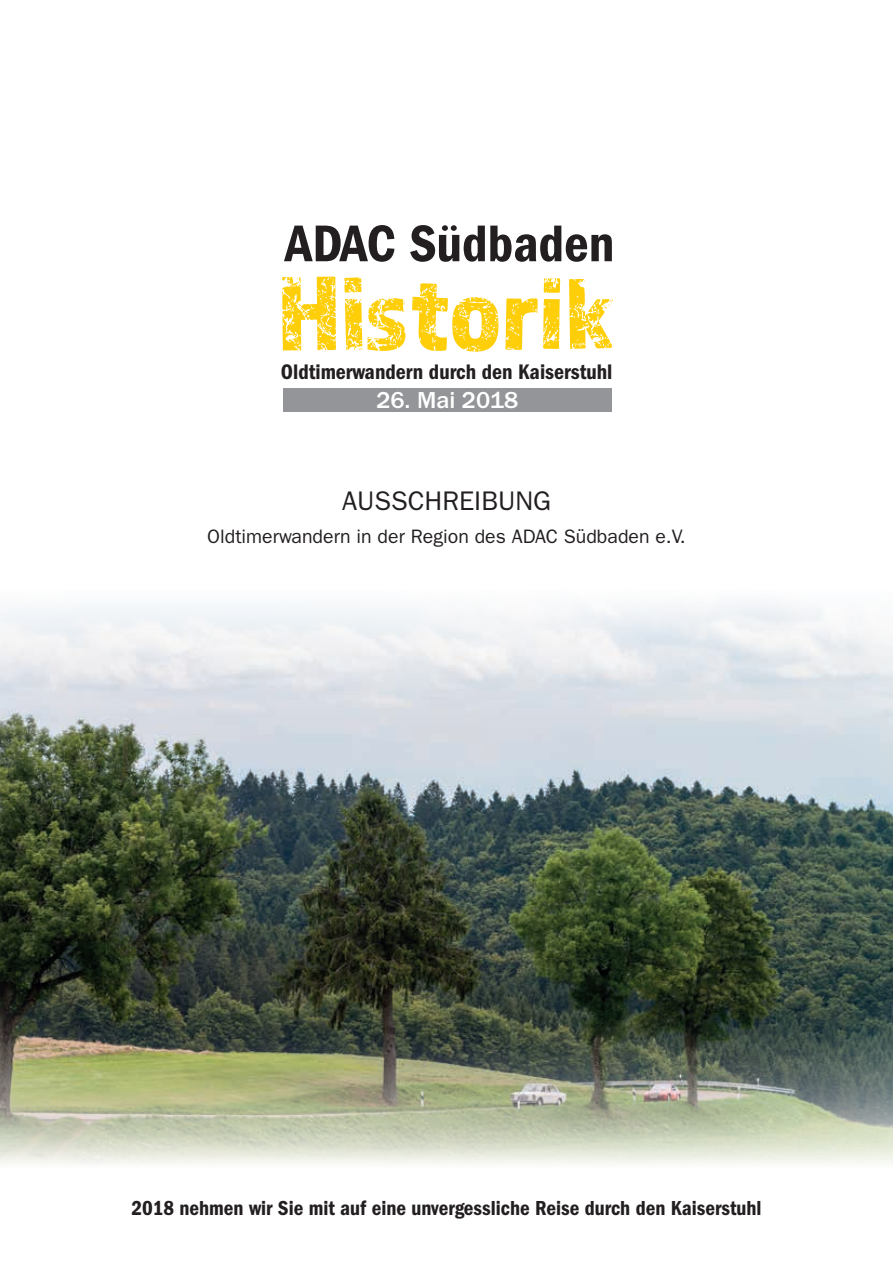
<style>
.page{position:relative;width:893px;height:1263px;background:#fff}
.page>*{position:absolute;margin:0;border:0;box-sizing:border-box;transform-origin:0 0}
.t1{font:108.9px "Almaq Rough";letter-spacing:-.01em;color:#fece08}
.t2{font:53.4px "ITC Franklin Gothic Std Dm Cd";color:#231f20}
.t3{font:27px "ITC Franklin Gothic Std";color:#231f20}
.t4{font:500 23.85px "ITC Franklin Gothic Std";letter-spacing:-.005em;color:#fff}
.t5{font:21.75px "ITC Franklin Gothic Std Dm Cd";color:#231f20}
.t6{font:21px "ITC Franklin Gothic Std Dm Cd";color:#231f20}
.t7{font:19.5px "ITC Franklin Gothic Std";color:#231f20}
</style>
<div class="page">
<div style="left:283px;top:388px;width:329px;height:24px;background:#939598"></div>
<img style="left:0;top:602px;width:893px;height:562px">
<h2 class="t2" style="left:285px;top:213px;width:331px">ADAC Südbaden</h2>
<h1 class="t1" style="left:278px;top:248px;width:337px">Historik</h1>
<p class="t5" style="left:281px;top:360px;width:333px">Oldtimerwandern durch den Kaiserstuhl</p>
<p class="t4" style="left:376px;top:387px;width:143px">26. Mai 2018</p>
<p class="t3" style="left:342px;top:485px;width:210px">AUSSCHREIBUNG</p>
<p class="t7" style="left:207px;top:525px;width:480px">Oldtimerwandern in der Region des ADAC Südbaden e.V.</p>
<p class="t6" style="left:131px;top:1196px;width:632px">2018 nehmen wir Sie mit auf eine unvergessliche Reise durch den Kaiserstuhl</p>
</div>
